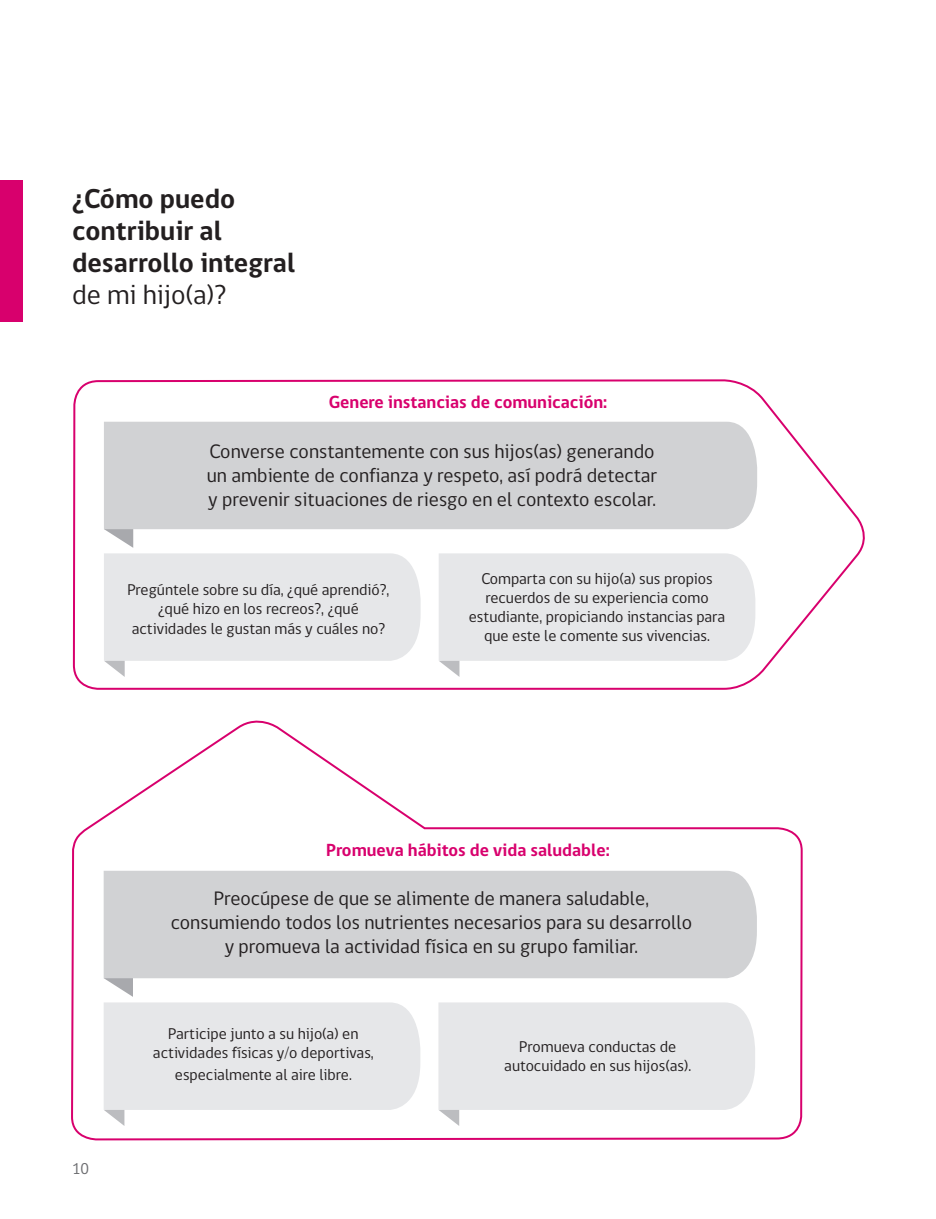
<style>
.page{position:relative;width:936px;height:1219px;background:#fff}
.page>*{position:absolute;margin:0;border:0;box-sizing:border-box;transform-origin:0 0}
._02-Titulo_2{font:700 28px/32px "gob CL";color:#231f20}
.Txt_cajas_azules{font:20px/24px "gob CL";color:#231f20}
.Txt_cajas_azules-2{font:700 18px "gob CL";color:#d8006d}
.Txt_cajas_azules-3{font:16px/19.2px "gob CL";color:#231f20;text-align:center}
.t1{font:16px "gob CL";color:#6c6d70}
.s1{font-weight:400}
</style>
<div class="page">
<div style="left:0;top:180px;width:23px;height:141px;background:#d8006d"></div>
<svg style="left:71px;top:720px;width:732px;height:421px"></svg>
<svg style="left:72px;top:379px;width:793px;height:311px"></svg>
<svg style="left:415px;top:814px;width:9px;height:7px"></svg>
<div style="left:104px;top:422px;width:653px;height:107px;background:#d1d2d4"></div>
<svg style="left:104px;top:522px;width:316px;height:155px"></svg>
<svg style="left:438px;top:553px;width:317px;height:124px;background:#e9eaec"></svg>
<div style="left:104px;top:871px;width:652px;height:107px;background:#d1d2d4"></div>
<svg style="left:104px;top:971px;width:316px;height:155px"></svg>
<svg style="left:438px;top:1002px;width:317px;height:124px"></svg>
<p class="_02-Titulo_2" style="left:72px;top:183px;width:225px">¿Cómo puedo contribuir al desarrollo integral <span class="s1">de mi hijo(a)?</span></p>
<p class="Txt_cajas_azules-2" style="left:329px;top:389px;width:280px">Genere instancias de comunicación:</p>
<p class="Txt_cajas_azules" style="left:207px;top:440px;width:452px">Converse constantemente con sus hijos(as) generando un ambiente de confianza y respeto, así podrá detectar y prevenir situaciones de riesgo en el contexto escolar.</p>
<p class="Txt_cajas_azules-3" style="left:127px;top:581px;width:263px">Pregúntele sobre su día, ¿qué aprendió?, ¿qué hizo en los recreos?, ¿qué actividades le gustan más y cuáles no?</p>
<p class="Txt_cajas_azules-3" style="left:468px;top:569px;width:258px">Comparta con su hijo(a) sus propios recuerdos de su experiencia como estudiante, propiciando instancias para que este le comente sus vivencias.</p>
<p class="Txt_cajas_azules-2" style="left:326px;top:837px;width:285px">Promueva hábitos de vida saludable:</p>
<p class="Txt_cajas_azules" style="left:171px;top:887px;width:523px;text-align:center">Preocúpese de que se alimente de manera saludable, consumiendo todos los nutrientes necesarios para su desarrollo y promueva la actividad física en su grupo familiar.</p>
<p class="t1" style="left:72px;top:1157px;width:19px">10</p>
<p class="Txt_cajas_azules-3" style="left:153px;top:1024px;width:222px">Participe junto a su hijo(a) en actividades físicas y/o deportivas,</p>
<p class="Txt_cajas_azules-3" style="left:175px;top:1065px;width:178px">especialmente al aire libre.</p>
<p class="Txt_cajas_azules-3" style="left:504px;top:1038px;width:188px">Promueva conductas de autocuidado en sus hijos(as).</p>
</div>
